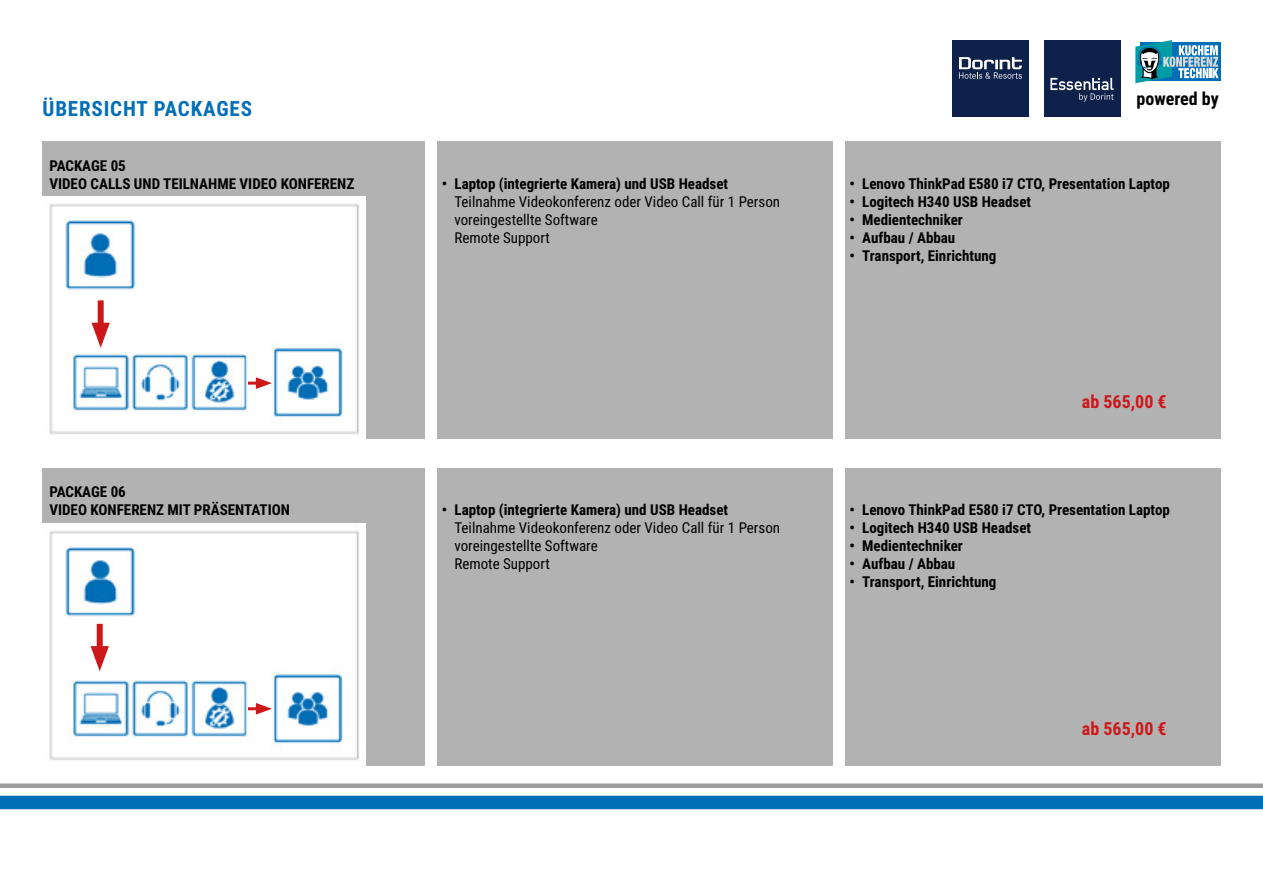
<style>
.page{position:relative;width:1263px;height:893px;background:#fff}
.page>*{position:absolute;margin:0;border:0;box-sizing:border-box;transform-origin:0 0}
.t1{font:700 21px "Roboto Condensed";letter-spacing:.04em;color:#046eb7}
.t2{font:700 18px "Roboto Condensed";color:#cd1719}
.t3{font:700 18px "Roboto Condensed";color:#000}
.t4{font:700 15px/18px "Roboto Condensed";color:#000}
.t5{font:15px/18px "Roboto Condensed";color:#000}
</style>
<div class="page">
<div style="left:0;top:796px;width:1263px;height:13px;background:#006eb6"></div>
<div style="left:0;top:783px;width:1263px;height:5px;background:#9d9d9c"></div>
<div style="left:43px;top:141px;width:382px;height:298px;background:#b3b2b2"></div>
<div style="left:437px;top:141px;width:396px;height:298px;background:#b3b2b2"></div>
<div style="left:437px;top:468px;width:396px;height:297px;background:#b3b2b2"></div>
<div style="left:845px;top:141px;width:375px;height:298px;background:#b3b2b2"></div>
<div style="left:845px;top:468px;width:375px;height:297px;background:#b3b2b2"></div>
<div style="left:43px;top:468px;width:382px;height:297px;background:#b3b2b2"></div>
<img style="left:43px;top:197px;width:323px;height:242px">
<img style="left:43px;top:523px;width:323px;height:242px">
<div style="left:98px;top:300px;width:6px;height:33px;background:#cd1719"></div>
<svg style="left:92px;top:323px;width:18px;height:25px"></svg>
<div style="left:97px;top:624px;width:6px;height:32px;background:#cd1719"></div>
<svg style="left:91px;top:646px;width:18px;height:25px"></svg>
<hr style="left:248px;top:382px;width:14px;height:3px;background:#cd1719">
<svg style="left:256px;top:377px;width:16px;height:12px"></svg>
<hr style="left:248px;top:707px;width:14px;height:3px;background:#cd1719">
<svg style="left:256px;top:703px;width:16px;height:12px"></svg>
<svg style="left:1218px;top:43px;width:2px;height:38px"></svg>
<svg style="left:1135px;top:40px;width:83px;height:43px"></svg>
<div style="left:952px;top:40px;width:77px;height:77px;background:#0e214a"></div>
<svg style="left:959px;top:57px;width:63px;height:22px"></svg>
<div style="left:1044px;top:40px;width:76px;height:77px;background:#0e214a"></div>
<svg style="left:1050px;top:78px;width:63px;height:24px"></svg>
<h1 class="t1" style="left:43px;top:94px;width:211px">ÜBERSICHT PACKAGES</h1>
<p class="t4" style="left:49px;top:156px;width:306px">PACKAGE 05<br>VIDEO CALLS UND TEILNAHME VIDEO KONFERENZ</p>
<p class="t4" style="left:49px;top:482px;width:242px">PACKAGE 06<br>VIDEO KONFERENZ MIT PRÄSENTATION</p>
<p class="t4" style="left:442px;top:174px;width:288px">• Laptop (integrierte Kamera) und USB Headset</p>
<p class="t5" style="left:454px;top:192px;width:327px">Teilnahme Videokonferenz oder Video Call für 1 Person voreingestellte Software<br>Remote Support</p>
<p class="t4" style="left:442px;top:500px;width:288px">• Laptop (integrierte Kamera) und USB Headset</p>
<p class="t5" style="left:454px;top:518px;width:327px">Teilnahme Videokonferenz oder Video Call für 1 Person voreingestellte Software<br>Remote Support</p>
<p class="t3" style="left:1136px;top:86px;width:84px">powered by</p>
<p class="t4" style="left:849px;top:174px;width:322px">• Lenovo ThinkPad E580 i7 CTO, Presentation Laptop</p>
<p class="t4" style="left:849px;top:192px;width:183px">• Logitech H340 USB Headset</p>
<p class="t4" style="left:849px;top:210px;width:115px">• Medientechniker</p>
<p class="t4" style="left:849px;top:228px;width:107px">• Aufbau / Abbau</p>
<p class="t4" style="left:849px;top:246px;width:148px">• Transport, Einrichtung</p>
<p class="t2" style="left:1082px;top:389px;width:86px">ab 565,00 €</p>
<p class="t4" style="left:849px;top:500px;width:322px">• Lenovo ThinkPad E580 i7 CTO, Presentation Laptop</p>
<p class="t4" style="left:849px;top:518px;width:183px">• Logitech H340 USB Headset</p>
<p class="t4" style="left:849px;top:536px;width:115px">• Medientechniker</p>
<p class="t4" style="left:849px;top:554px;width:107px">• Aufbau / Abbau</p>
<p class="t4" style="left:849px;top:572px;width:148px">• Transport, Einrichtung</p>
<p class="t2" style="left:1082px;top:716px;width:86px">ab 565,00 €</p>
</div>
